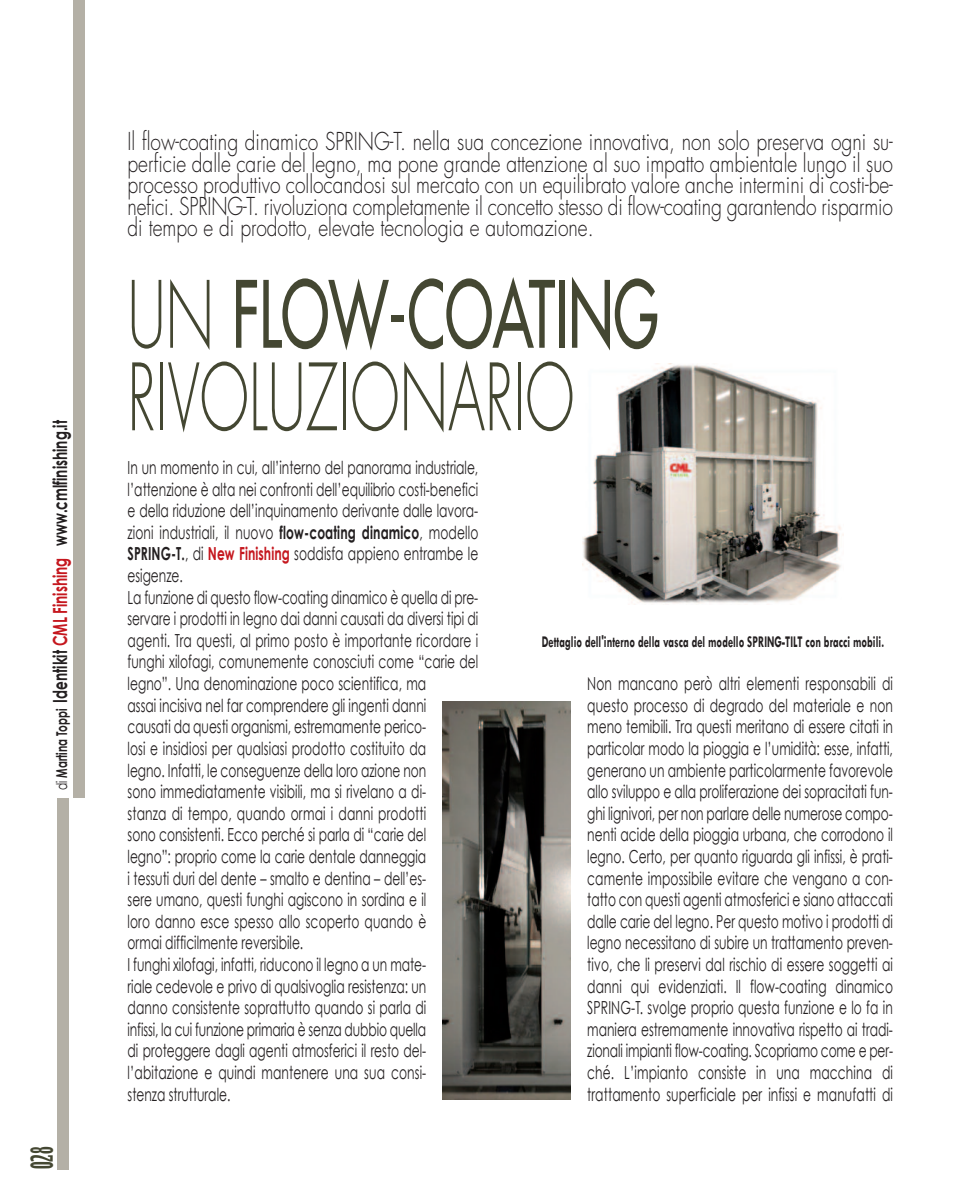
<style>
.page{position:relative;width:978px;height:1191px;background:#fff}
.page>*{position:absolute;margin:0;border:0;box-sizing:border-box;transform-origin:0 0}
.t1{font:300 90px/82.5px "Futura";color:#444732;scale:.64 1}
.t2{font:27px "Techno";color:#444732;scale:.57 1}
.t3{font:300 24px/21.6px "Futura";color:#231f20;text-align:justify;scale:.8 1}
.t4{font:700 19.5px "Century Gothic";color:#231f20;scale:.7 1}
.t5{font:18px/21.6px "Century Gothic";color:#231f20;scale:.68 1}
.t6{font:700 16.5px "Tw Cen";color:#231f20;scale:.65 1}
.s1{font-weight:400;font-size:15px}
.s2{font-size:15px}
.s3{color:#c5171e}
.s4{font-weight:400}
.s5{font-weight:700}
.s6{font-weight:700;color:#c5171e}
</style>
<div class="page">
<div style="left:57px;top:797px;width:12px;height:372px;background:#b4b0a6"></div>
<div style="left:73px;top:0;width:12px;height:797px;background:#b4b0a6"></div>
<img style="left:582px;top:363px;width:261px;height:242px">
<img style="left:443px;top:702px;width:128px;height:397px">
<p class="t4" style="left:48px;top:789px;width:529px;rotate:-90deg"><span class="s1">di</span> <span class="s2">Martina Toppi</span> Identikit <span class="s3">CML Finishing</span> www.cmlfinishing.it</p>
<h2 class="t2" style="left:26px;top:1169px;width:42px;rotate:-90deg">028</h2>
<p class="t3" style="left:128px;top:132px;width:958px">Il flow-coating dinamico SPRING-T. nella sua concezione innovativa, non solo preserva ogni su&shy;perficie dalle carie del legno, ma pone grande attenzione al suo impatto ambientale lungo il suo processo produttivo collocandosi sul mercato con un equilibrato valore anche intermini di costi-be&shy;nefici. SPRING-T. rivoluziona completamente il concetto stesso di flow-coating garantendo risparmio di tempo e di prodotto, elevate tecnologia e automazione.</p>
<h1 class="t1" style="left:128px;top:281px;width:831px">UN <span class="s4">FLOW-COATING<br></span>RIVOLUZIONARIO</h1>
<p class="t5" style="left:128px;top:456px;width:517px">In un momento in cui, all’interno del panorama industriale, l’attenzione è alta nei confronti dell’equilibrio costi-benefici e della riduzione dell’inquinamento derivante dalle lavora&shy;zioni industriali, il nuovo <span class="s5">flow-coating dinamico</span>, modello <span class="s5">SPRING-T.</span>, di <span class="s6">New Finishing</span> soddisfa appieno entrambe le esigenze.<br>La funzione di questo flow-coating dinamico è quella di pre&shy;servare i prodotti in legno dai danni causati da diversi tipi di agenti. Tra questi, al primo posto è importante ricordare i funghi xilofagi, comunemente conosciuti come “carie del legno”. Una denominazione poco scientifica, ma<br>assai incisiva nel far comprendere gli ingenti danni<br>causati da questi organismi, estremamente perico-<br>losi e insidiosi per qualsiasi prodotto costituito da<br>legno. Infatti, le conseguenze della loro azione non<br>sono immediatamente visibili, ma si rivelano a di-<br>stanza di tempo, quando ormai i danni prodotti<br>sono consistenti. Ecco perché si parla di “carie del<br>legno”: proprio come la carie dentale danneggia<br>i tessuti duri del dente – smalto e dentina – dell’es-<br>sere umano, questi funghi agiscono in sordina e il<br>loro danno esce spesso allo scoperto quando è<br>ormai difficilmente reversibile.<br>I funghi xilofagi, infatti, riducono il legno a un mate-<br>riale cedevole e privo di qualsivoglia resistenza: un<br>danno consistente soprattutto quando si parla di<br>infissi, la cui funzione primaria è senza dubbio quella<br>di proteggere dagli agenti atmosferici il resto del&shy;l’abitazione e quindi mantenere una sua consi-<br>stenza strutturale.</p>
<p class="t6" style="left:542px;top:632px;width:528px">Dettaglio dell'interno della vasca del modello SPRING-TILT con bracci mobili.</p>
<p class="t5" style="left:587px;top:672px;width:451px;text-align:justify">Non mancano però altri elementi responsabili di questo processo di degrado del materiale e non meno temibili. Tra questi meritano di essere citati in particolar modo la pioggia e l’umidità: esse, infatti, generano un ambiente particolarmente favorevole allo sviluppo e alla proliferazione dei sopracitati fun&shy;ghi lignivori, per non parlare delle numerose compo&shy;nenti acide della pioggia urbana, che corrodono il legno. Certo, per quanto riguarda gli infissi, è prati&shy;camente impossibile evitare che vengano a con&shy;tatto con questi agenti atmosferici e siano attaccati dalle carie del legno. Per questo motivo i prodotti di legno necessitano di subire un trattamento preven&shy;tivo, che li preservi dal rischio di essere soggetti ai danni qui evidenziati. Il flow-coating dinamico SPRING-T. svolge proprio questa funzione e lo fa in maniera estremamente innovativa rispetto ai tradi&shy;zionali impianti flow-coating. Scopriamo come e per&shy;ché. L’impianto consiste in una macchina di trattamento superficiale per infissi e manufatti di</p>
</div>
